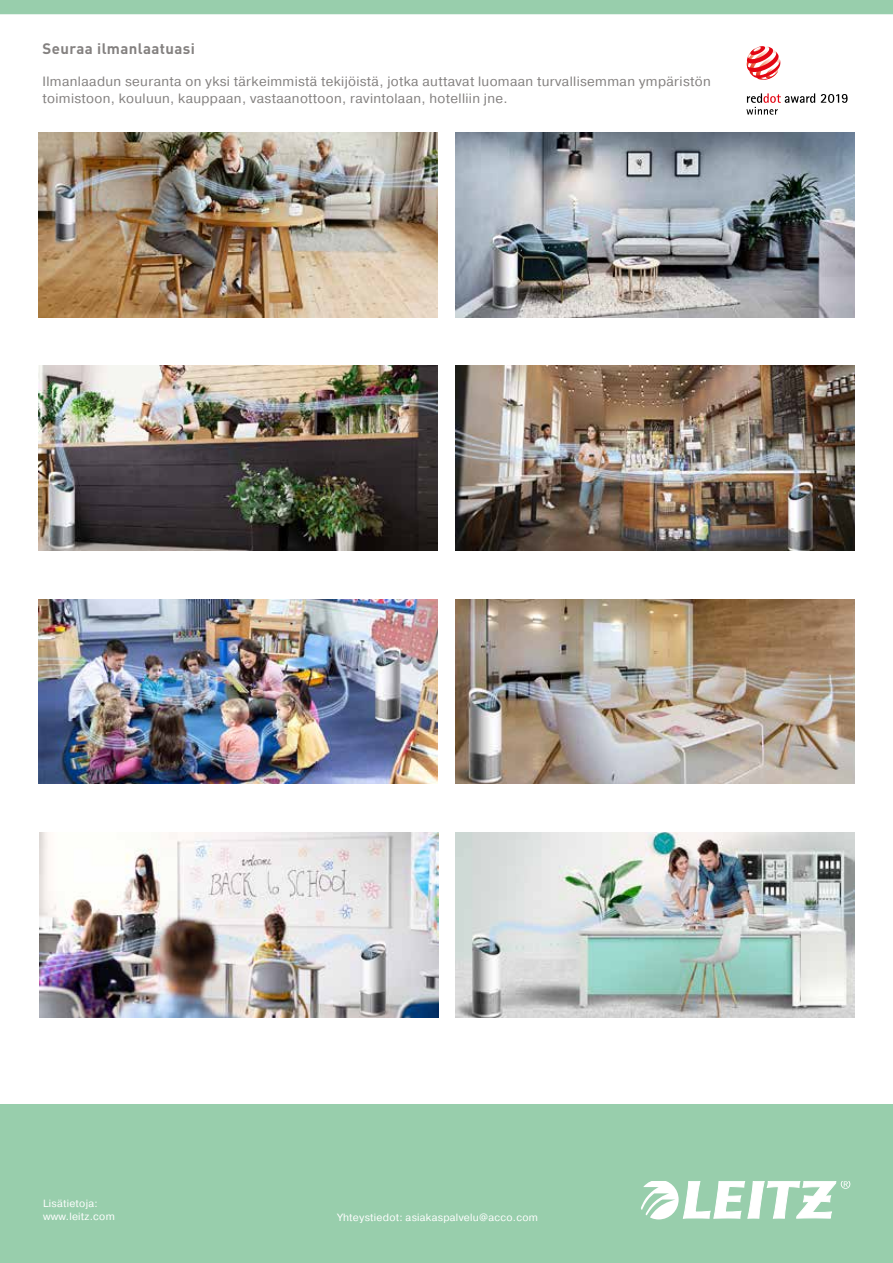
<style>
.page{position:relative;width:893px;height:1263px;background:#fff}
.page>*{position:absolute;margin:0;border:0;box-sizing:border-box;transform-origin:0 0}
.t1{font:700 15px "DIN Pro";letter-spacing:.025em;color:#848180}
.t2{font:13.5px/16.6px "Pragmatica";letter-spacing:.025em;color:#848180}
.t3{font:10.5px/12.6px "Pragmatica";letter-spacing:.025em;color:#fff}
.s1{font-style:inherit}
</style>
<div class="page">
<div style="left:0;top:1104px;width:893px;height:159px;background:#98ceac"></div>
<img style="left:456px;top:366px;width:398px;height:184px">
<img style="left:39px;top:132px;width:398px;height:185px">
<img style="left:39px;top:599px;width:398px;height:185px">
<img style="left:39px;top:833px;width:399px;height:184px">
<img style="left:39px;top:366px;width:398px;height:184px">
<img style="left:456px;top:599px;width:398px;height:185px">
<img style="left:456px;top:132px;width:398px;height:185px">
<img style="left:456px;top:833px;width:398px;height:184px">
<svg style="left:641px;top:1181px;width:209px;height:39px"></svg>
<svg style="left:821px;top:94px;width:26px;height:9px"></svg>
<svg style="left:747px;top:46px;width:33px;height:34px"></svg>
<svg style="left:746px;top:93px;width:69px;height:22px"></svg>
<div style="left:0;top:0;width:893px;height:14px;background:#98ceac"></div>
<p class="t1" style="left:43px;top:38px;width:154px">Seuraa ilmanlaatuasi</p>
<p class="t2" style="left:43px;top:74px;width:670px">Ilmanlaadun seuranta on yksi tärkeimmistä tekijöistä, jotka auttavat luomaan turvallisemman ympäristön toimistoon, kouluun, kauppaan, vastaanotto<span class="s1">on</span>, ravintolaan, hotelliin jne.</p>
<p class="t3" style="left:43px;top:1197px;width:73px">Lisätietoja: www.leitz.com</p>
<p class="t3" style="left:338px;top:1211px;width:202px">Yhteystiedot: asiakaspalvelu@acco.com</p>
</div>
